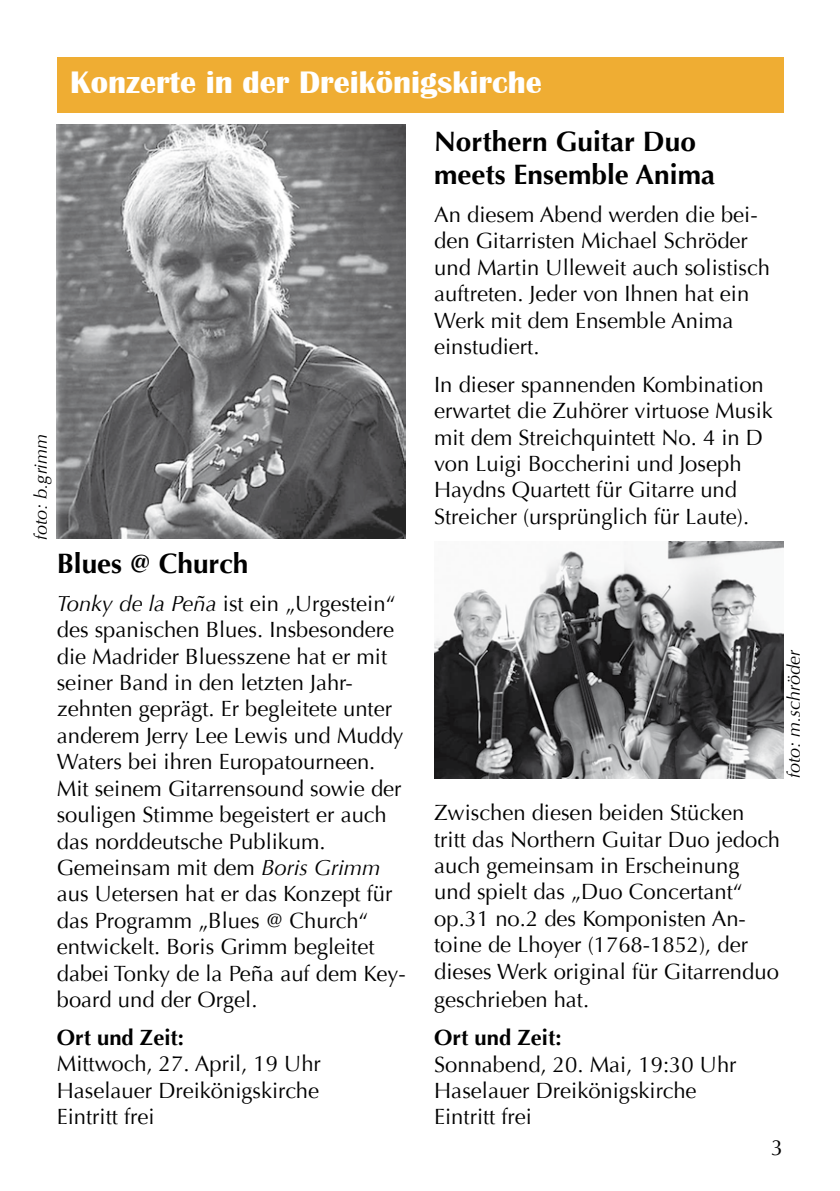
<style>
.page{position:relative;width:840px;height:1191px;background:#fff}
.page>*{position:absolute;margin:0;border:0;box-sizing:border-box;transform-origin:0 0}
.t1{font:700 32px "Britannic";color:#fff}
.t2{font:700 28px/33.6px "Optima";color:#000}
.t3{font:22px/26.4px "Optima";color:#000}
.t4{font:700 22px "Optima";color:#000}
.t5{font:italic 18px "Optima";color:#000}
.s1{font-style:italic}
</style>
<div class="page">
<div style="left:57px;top:57px;width:725px;height:55px;background:#efad33"></div>
<img style="left:57px;top:125px;width:348px;height:414px">
<img style="left:434px;top:541px;width:348px;height:237px">
<p class="t5" style="left:30px;top:540px;width:108px;rotate:-90deg">foto: b.grimm</p>
<h1 class="t1" style="left:70px;top:64px;width:473px">Konzerte in der Dreikönigskirche</h1>
<p class="t2" style="left:434px;top:125px;width:282px">Northern Guitar Duo meets Ensemble Anima</p>
<p class="t3" style="left:434px;top:201px;width:337px">An diesem Abend werden die bei&shy;den Gitarristen Michael Schröder und Martin Ulleweit auch solistisch auftreten. Jeder von Ihnen hat ein<br>Werk mit dem Ensemble Anima einstudiert.</p>
<p class="t3" style="left:434px;top:371px;width:340px">In dieser spannenden Kombination erwartet die Zuhörer virtuose Musik mit dem Streichquintett No. 4 in D von Luigi Boccherini und Joseph Haydns Quartett für Gitarre und Streicher (ursprünglich für Laute).</p>
<p class="t2" style="left:57px;top:547px;width:193px">Blues @ Church</p>
<p class="t3" style="left:57px;top:590px;width:350px"><span class="s1">Tonky de la Peña</span> ist ein „Urgestein“ des spanischen Blues. Insbesondere die Madrider Bluesszene hat er mit seiner Band in den letzten Jahr&shy;zehnten geprägt. Er begleitete unter anderem Jerry Lee Lewis und Muddy<br>Waters bei ihren Europatourneen.<br>Mit seinem Gitarrensound sowie der souligen Stimme begeistert er auch das norddeutsche Publikum.<br>Gemeinsam mit dem <span class="s1">Boris Grimm </span>aus Uetersen hat er das Konzept für das Programm „Blues @ Church“ entwickelt. Boris Grimm begleitet dabei Tonky de la Peña auf dem Key&shy;board und der Orgel.</p>
<p class="t4" style="left:57px;top:1024px;width:129px">Ort und Zeit:</p>
<p class="t3" style="left:57px;top:1050px;width:265px;text-align:justify">Mittwoch, 27. April, 19 Uhr Haselauer Dreikönigskirche Eintritt frei</p>
<p class="t5" style="left:782px;top:778px;width:130px;rotate:-90deg">foto: m.schröder</p>
<p class="t3" style="left:434px;top:799px;width:347px">Zwischen diesen beiden Stücken tritt das Northern Guitar Duo jedoch auch gemeinsam in Erscheinung und spielt das „Duo Concertant“ op.31 no.2 des Komponisten An&shy;toine de Lhoyer (1768-1852), der dieses Werk original für Gitarrenduo</p>
<p class="t3" style="left:434px;top:987px;width:156px">geschrieben hat.</p>
<p class="t4" style="left:434px;top:1024px;width:129px">Ort und Zeit:</p>
<p class="t3" style="left:434px;top:1051px;width:304px">Sonnabend, 20. Mai, 19:30 Uhr<br>Haselauer Dreikönigskirche<br>Eintritt frei</p>
<p class="t3" style="left:770px;top:1134px;width:14px">3</p>
</div>
